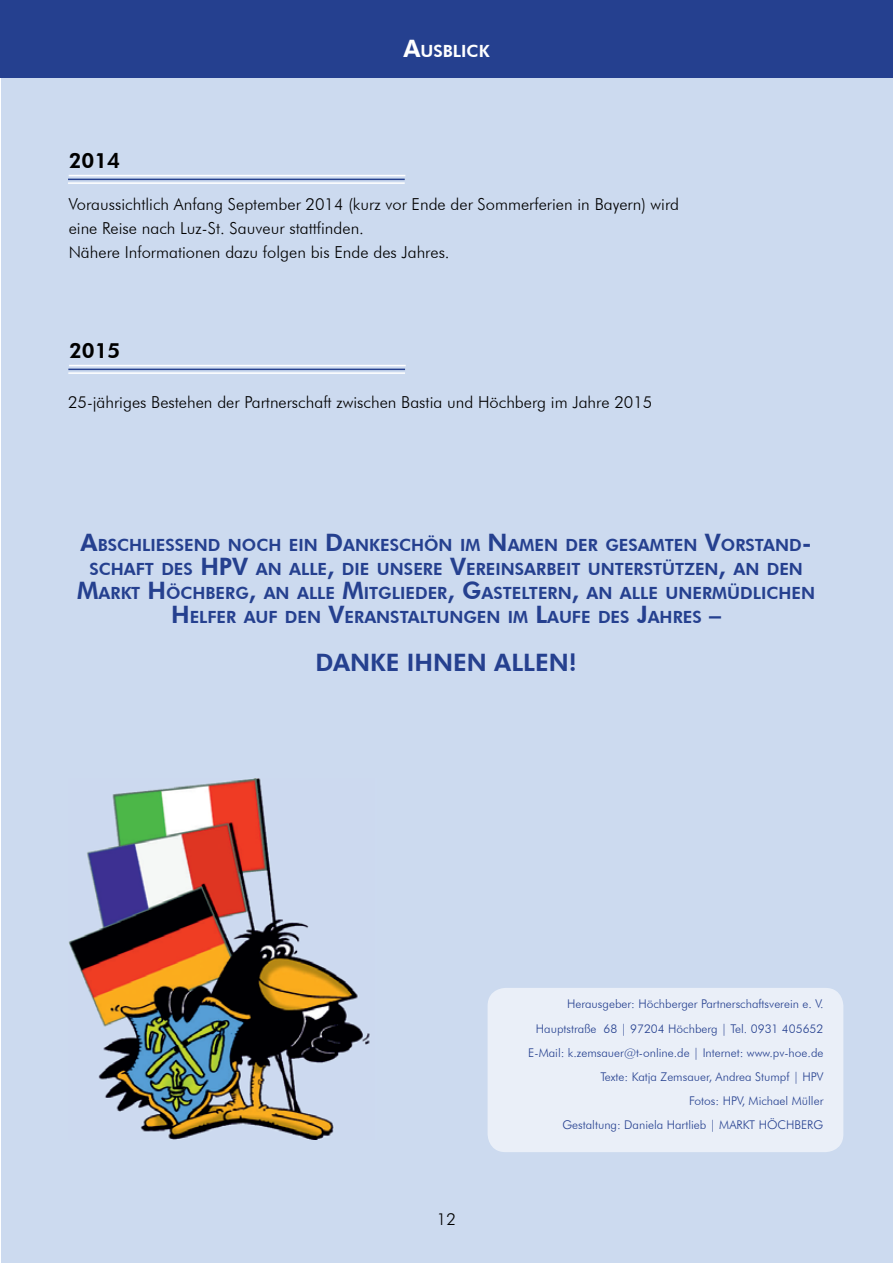
<style>
.page{position:relative;width:893px;height:1263px;background:#fff}
.page>*{position:absolute;margin:0;border:0;box-sizing:border-box;transform-origin:0 0}
.t1{font:800 24px "Futura BT";color:#25408f}
.t2{font:800 21px "Futura BT";color:#000}
.t3{font:800 16.8px/24px "Futura BT";color:#25408f}
.t4{font:800 16.8px "Futura BT";color:#fff}
.t5{font:300 16.5px/24px "Futura BT";color:#000}
.t6{font:300 12px/24px "Futura BT";color:#25408f;text-align:right}
.s1{font-size:24px}
</style>
<div class="page">
<div style="left:2px;top:78px;width:891px;height:1185px;background:#ccdaef"></div>
<div style="left:0;top:0;width:893px;height:78px;background:#25408f"></div>
<hr style="left:69px;top:175px;width:336px;height:1px;background:#fff">
<hr style="left:68px;top:182px;width:337px;height:2px;background:#fff">
<hr style="left:68px;top:179px;width:337px;height:1px;background:#25408f">
<hr style="left:69px;top:365px;width:337px;height:1px;background:#fff">
<hr style="left:68px;top:372px;width:337px;height:2px;background:#fff">
<hr style="left:68px;top:369px;width:337px;height:1px;background:#25408f">
<div style="left:488px;top:988px;width:355px;height:164px;background:#eaeff8;border-radius:18px"></div>
<img style="left:68px;top:778px;width:302px;height:362px">
<h3 class="t4" style="left:403px;top:41px;width:86px"><span class="s1">A</span>USBLICK</h3>
<h2 class="t2" style="left:69px;top:148px;width:53px">2014</h2>
<h3 class="t5" style="left:69px;top:192px;width:612px">Voraussichtlich Anfang September 2014 (kurz vor Ende der Sommerferien in Bayern) wird eine Reise nach Luz-St. Sauveur stattfinden.<br>Nähere Informationen dazu folgen bis Ende des Jahres.</h3>
<h2 class="t2" style="left:69px;top:338px;width:53px">2015</h2>
<h3 class="t5" style="left:68px;top:390px;width:586px">25-jähriges Bestehen der Partnerschaft zwischen Bastia und Höchberg im Jahre 2015</h3>
<h3 class="t3" style="left:89px;top:533px;width:724px;text-indent:-9px"><span class="s1">A</span>BSCHLI ESSEND NOCH EI N <span class="s1">D</span>ANKESCHÖN IM <span class="s1">N</span>AMEN DER GESAMTEN <span class="s1">V</span>ORSTAND<span class="s1">-<br></span>SCHAFT DES <span class="s1">HPV</span></h3>
<h3 class="t3" style="left:256px;top:557px;width:549px">AN ALLE<span class="s1">,</span> DI E UNSERE <span class="s1">V</span>EREI NSARBEIT UNTERSTÜTZEN<span class="s1">,</span> AN DEN</h3>
<h3 class="t3" style="left:77px;top:581px;width:739px"><span class="s1">M</span>ARKT <span class="s1">H</span> ÖCHBERG<span class="s1">,</span> AN ALLE <span class="s1">M</span>ITGLI EDER<span class="s1">, G</span>ASTELTERN<span class="s1">,</span> AN ALLE UNERMÜDLI CHEN</h3>
<h3 class="t3" style="left:171px;top:605px;width:552px"><span class="s1">H</span> ELFER AUF DEN <span class="s1">V</span>ERANSTALTUNGEN IM <span class="s1">L</span>AUFE DES <span class="s1">J</span>AHRES <span class="s1">–</span></h3>
<h1 class="t1" style="left:315px;top:648px;width:118px">DAN KE IHNEN</h1>
<h1 class="t1" style="left:494px;top:648px;width:16px">ALLEN</h1>
<h1 class="t1" style="left:569px;top:648px;width:10px">!</h1>
<h3 class="t5" style="left:437px;top:1207px;width:21px">12</h3>
<p class="t6" style="left:528px;top:992px;width:297px">Herausgeber: Höchberger Partnerschaftsverein e. V.<br>Hauptstraße 68 | 97204 Höchberg | Tel. 0931 405652<br>E-Mail: k.zemsauer@t-online.de | Internet: www.pv-hoe.de Texte: Katja Zemsauer, Andrea Stumpf | HPV<br>Fotos: HPV, Michael Müller<br>Gestaltung: Daniela Hartlieb | MARKT HÖCHBERG</p>
</div>
